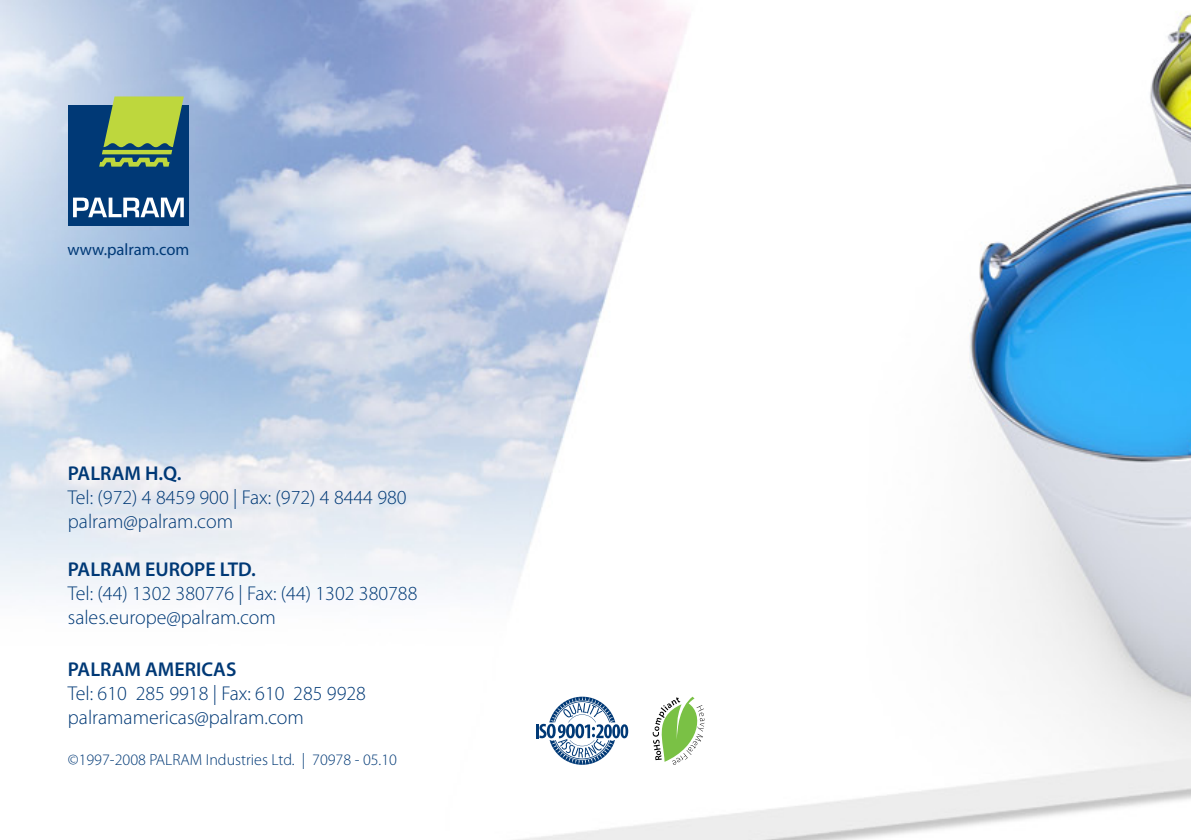
<style>
.page{position:relative;width:1191px;height:840px;background:#fff}
.page>*{position:absolute;margin:0;border:0;box-sizing:border-box;transform-origin:0 0}
.t1{font:300 20px/24px "Myriad Pro";color:#003976}
.t2{font:600 20px "Myriad Pro";color:#003976}
.t3{font:16.6px "Myriad Pro";color:#003976}
.t4{font:300 16px "Myriad Pro";color:#003976}
</style>
<div class="page">
<img style="left:0;top:0;width:1191px;height:839px">
<div style="left:68px;top:105px;width:121px;height:121px;background:#003976"></div>
<svg style="left:73px;top:197px;width:111px;height:20px"></svg>
<svg style="left:99px;top:96px;width:85px;height:70px"></svg>
<svg style="left:652px;top:696px;width:52px;height:68px"></svg>
<svg style="left:536px;top:696px;width:92px;height:68px"></svg>
<p class="t3" style="left:67px;top:240px;width:123px">www.palram.com</p>
<p class="t2" style="left:68px;top:461px;width:115px">PALRAM H.Q.</p>
<p class="t1" style="left:68px;top:485px;width:340px">Tel: (972) 4 8459 900 | Fax: (972) 4 8444 980 palram@palram.com</p>
<p class="t2" style="left:68px;top:557px;width:190px">PALRAM EUROPE LTD.</p>
<p class="t1" style="left:68px;top:581px;width:351px">Tel: (44) 1302 380776 | Fax: (44) 1302 380788 sales.europe@palram.com</p>
<p class="t2" style="left:68px;top:657px;width:170px">PALRAM AMERICAS</p>
<p class="t1" style="left:68px;top:681px;width:300px">Tel: 610 285 9918 | Fax: 610 285 9928 palramamericas@palram.com</p>
<p class="t4" style="left:68px;top:750px;width:331px">©1997-2008 PALRAM Industries Ltd. | 70978 - 05.10</p>
</div>
